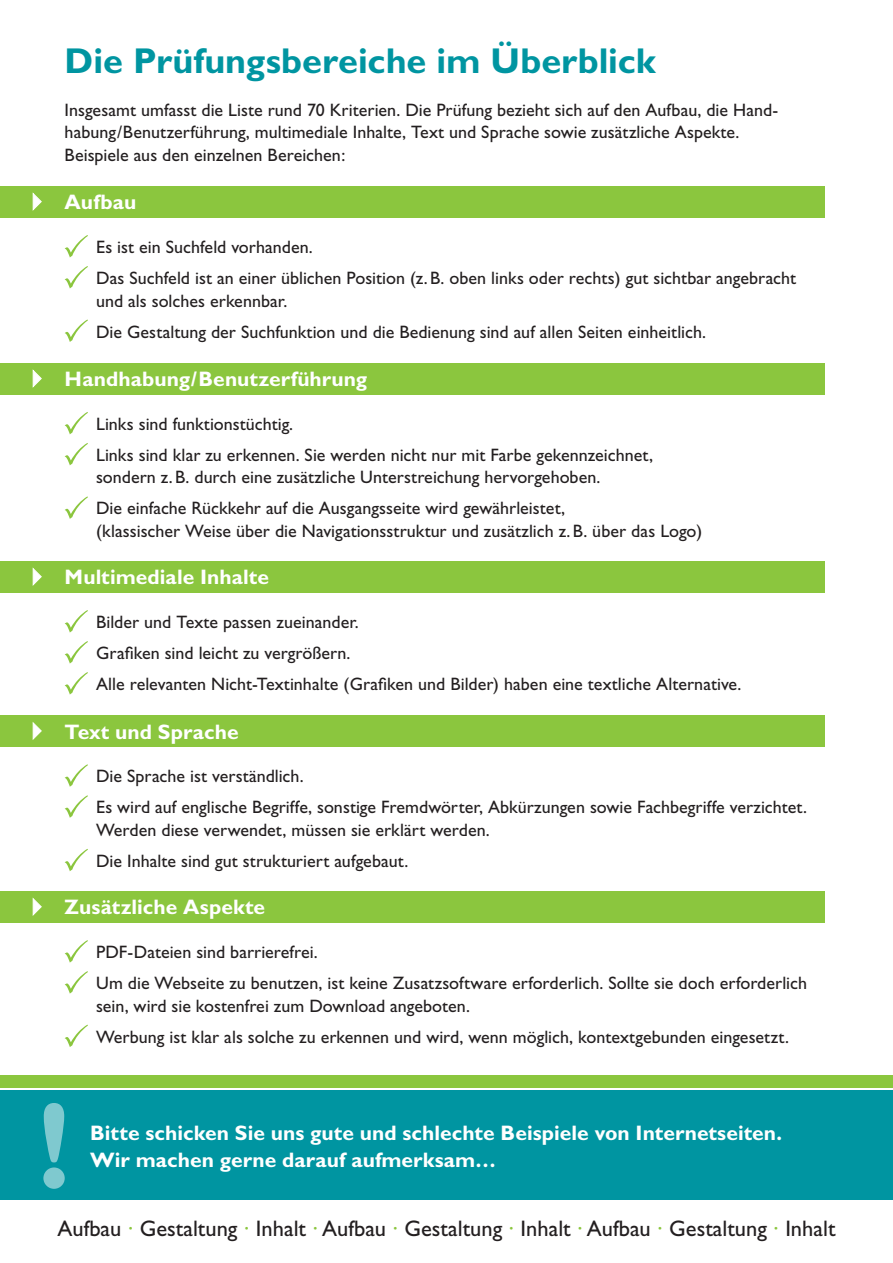
<style>
.page{position:relative;width:893px;height:1263px;background:#fff}
.page>*{position:absolute;margin:0;border:0;box-sizing:border-box;transform-origin:0 0}
.t1{font:700 122.7px "Gill Sans";color:#fff}
.t2{font:700 36px "Gill Sans";color:#0095a1}
.t3{font:22.5px "Gill Sans";color:#231f20}
.t4{font:700 21px/27px "Gill Sans";letter-spacing:.005em;color:#fff}
.t5{font:18px/31px "Gill Sans";color:#231f20}
.s1{color:#8bc63e}
</style>
<div class="page">
<div style="left:0;top:1090px;width:893px;height:110px;background:#0095a1"></div>
<div style="left:0;top:1075px;width:893px;height:12px;background:#8bc63e"></div>
<div style="left:0;top:186px;width:825px;height:31px;background:#8bc63e"></div>
<svg style="left:32px;top:192px;width:10px;height:19px"></svg>
<svg style="left:65px;top:235px;width:23px;height:22px"></svg>
<svg style="left:65px;top:266px;width:23px;height:22px"></svg>
<svg style="left:65px;top:319px;width:23px;height:23px"></svg>
<div style="left:0;top:363px;width:825px;height:31px;background:#8bc63e"></div>
<svg style="left:32px;top:369px;width:10px;height:19px"></svg>
<svg style="left:65px;top:412px;width:23px;height:22px"></svg>
<svg style="left:65px;top:443px;width:23px;height:22px"></svg>
<svg style="left:65px;top:496px;width:23px;height:23px"></svg>
<div style="left:0;top:561px;width:825px;height:31px;background:#8bc63e"></div>
<svg style="left:32px;top:567px;width:10px;height:19px"></svg>
<svg style="left:65px;top:610px;width:23px;height:22px"></svg>
<svg style="left:65px;top:641px;width:23px;height:23px"></svg>
<svg style="left:65px;top:672px;width:23px;height:23px"></svg>
<div style="left:0;top:715px;width:825px;height:31px;background:#8bc63e"></div>
<svg style="left:32px;top:722px;width:10px;height:18px"></svg>
<svg style="left:65px;top:764px;width:23px;height:23px"></svg>
<svg style="left:65px;top:795px;width:23px;height:23px"></svg>
<svg style="left:65px;top:849px;width:23px;height:22px"></svg>
<div style="left:0;top:891px;width:825px;height:31px;background:#8bc63e"></div>
<svg style="left:32px;top:897px;width:10px;height:19px"></svg>
<svg style="left:65px;top:940px;width:23px;height:23px"></svg>
<svg style="left:65px;top:971px;width:23px;height:23px"></svg>
<svg style="left:65px;top:1024px;width:23px;height:23px"></svg>
<h2 class="t2" style="left:65px;top:39px;width:593px">Die Prüfungsbereiche im Überblick</h2>
<p class="t5" style="left:65px;top:98px;width:715px;line-height:22.5px">Insgesamt umfasst die Liste rund 70 Kriterien. Die Prüfung bezieht sich auf den Aufbau, die Hand&shy;habung/Benutzerführung, multimediale Inhalte, Text und Sprache sowie zusätzliche Aspekte.<br>Beispiele aus den einzelnen Bereichen:</p>
<p class="t4" style="left:65px;top:189px;width:73px">Aufbau</p>
<p class="t5" style="left:96px;top:231px;width:702px">Es ist ein Suchfeld vorhanden.<br>Das Suchfeld ist an einer üblichen Position (z.B. oben links oder rechts) gut sichtbar angebracht</p>
<p class="t5" style="left:96px;top:285px;width:611px">und als solches erkennbar.<br>Die Gestaltung der Suchfunktion und die Bedienung sind auf allen Seiten einheitlich.</p>
<p class="t4" style="left:65px;top:365px;width:304px">Handhabung/Benutzerführung</p>
<p class="t5" style="left:96px;top:408px;width:558px">Links sind funktionstüchtig.<br>Links sind klar zu erkennen. Sie werden nicht nur mit Farbe gekennzeichnet,</p>
<p class="t5" style="left:96px;top:462px;width:506px">sondern z.B. durch eine zusätzliche Unterstreichung hervorgehoben.<br>Die einfache Rückkehr auf die Ausgangsseite wird gewährleistet,</p>
<p class="t5" style="left:96px;top:515px;width:608px">(klassischer Weise über die Navigationsstruktur und zusätzlich z.B. über das Logo)</p>
<p class="t4" style="left:65px;top:564px;width:206px">Multimediale Inhalte</p>
<p class="t5" style="left:96px;top:607px;width:647px">Bilder und Texte passen zueinander.<br>Grafiken sind leicht zu vergrößern.<br>Alle relevanten Nicht-Textinhalte (Grafiken und Bilder) haben eine textliche Alternative.</p>
<p class="t4" style="left:65px;top:718px;width:175px">Text und Sprache</p>
<p class="t5" style="left:96px;top:761px;width:712px">Die Sprache ist verständlich.<br>Es wird auf englische Begriffe, sonstige Fremdwörter, Abkürzungen sowie Fachbegriffe verzichtet.</p>
<p class="t5" style="left:96px;top:814px;width:395px">Werden diese verwendet, müssen sie erklärt werden.<br>Die Inhalte sind gut strukturiert aufgebaut.</p>
<p class="t4" style="left:65px;top:894px;width:202px">Zusätzliche Aspekte</p>
<p class="t5" style="left:96px;top:937px;width:712px">PDF-Dateien sind barrierefrei.<br>Um die Webseite zu benutzen, ist keine Zusatzsoftware erforderlich. Sollte sie doch erforderlich</p>
<p class="t5" style="left:96px;top:990px;width:694px">sein, wird sie kostenfrei zum Download angeboten.<br>Werbung ist klar als solche zu erkennen und wird, wenn möglich, kontextgebunden eingesetzt.</p>
<h1 class="t1" style="left:37px;top:1074px;width:35px">!</h1>
<p class="t4" style="left:90px;top:1119px;width:693px">Bitte schicken Sie uns gute und schlechte Beispiele von Internetseiten.<br>Wir machen gerne darauf aufmerksam…</p>
<p class="t3" style="left:57px;top:1216px;width:779px">Aufbau <span class="s1">·</span> Gestaltung <span class="s1">·</span> Inhalt <span class="s1">·</span> Aufbau <span class="s1">·</span> Gestaltung <span class="s1">·</span> Inhalt <span class="s1">·</span> Aufbau <span class="s1">·</span> Gestaltung <span class="s1">·</span> Inhalt</p>
</div>
